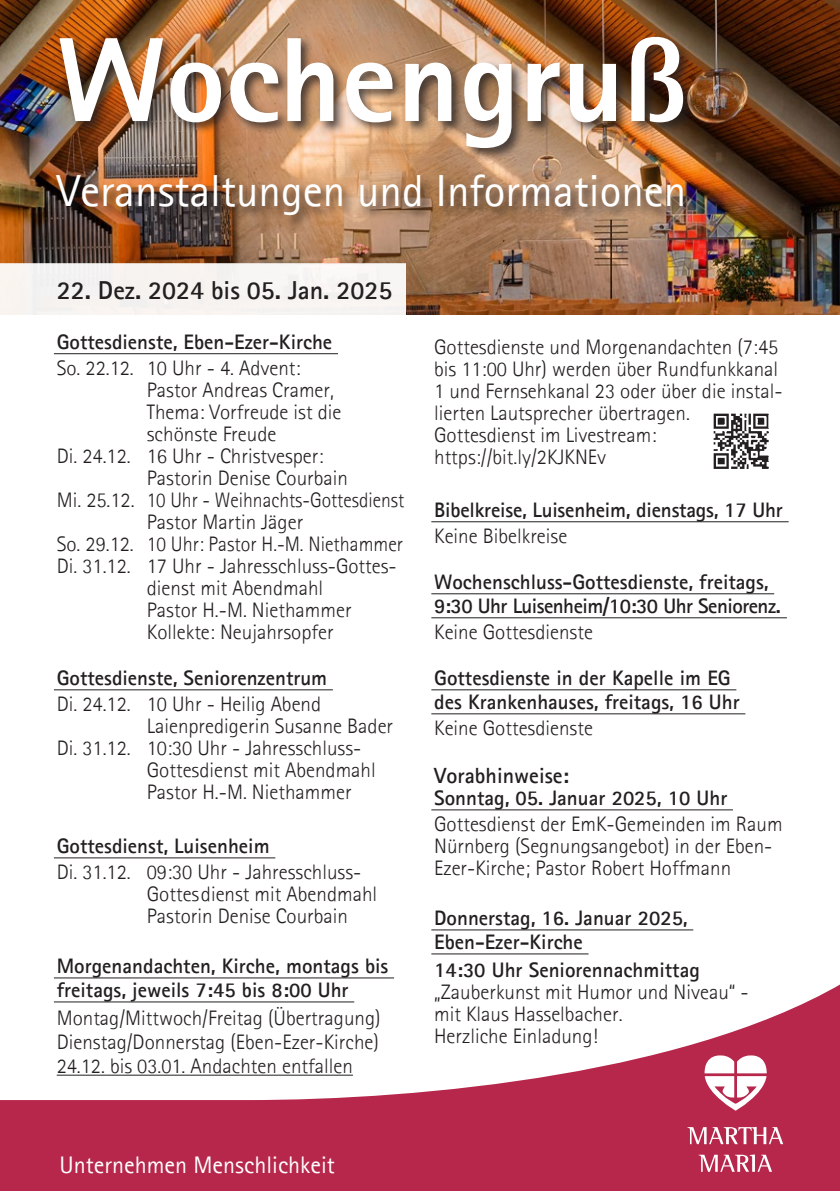
<style>
.page{position:relative;width:840px;height:1191px;background:#fff}
.page>*{position:absolute;margin:0;border:0;box-sizing:border-box;transform-origin:0 0}
.t1{font:800 120px "Agfa Rotis Sans Serif";color:#fff}
.t2{font:45px "Agfa Rotis Sans Serif";color:#fff}
.t3{font:700 26px "Agfa Rotis Sans Serif";color:#231f20}
.t4{font:24px "Agfa Rotis Sans Serif";color:#fff}
.t5{font:700 22px "Agfa Rotis Sans Serif";color:#231f20}
.t6{font:300 21px/22px "Agfa Rotis Sans Serif";color:#231f20}
.t7{font:700 21px/24px "Agfa Rotis Sans Serif";color:#231f20}
</style>
<div class="page">
<img style="left:0;top:0;width:839px;height:314px">
<div style="left:54px;top:35px;width:642px;height:194px;background:#231f20;opacity:.75"></div>
<svg style="left:0;top:978px;width:839px;height:213px;fill:#b6274b"></svg>
<svg style="left:687px;top:1126px;width:95px;height:18px"></svg>
<svg style="left:698px;top:1154px;width:73px;height:17px"></svg>
<svg style="left:704px;top:1053px;width:62px;height:57px"></svg>
<div style="left:0;top:263px;width:405px;height:52px;background:#f7f3f1"></div>
<img style="left:713px;top:413px;width:56px;height:56px">
<hr style="left:54px;top:353px;width:284px;height:1px;background:#231f20">
<hr style="left:54px;top:689px;width:279px;height:1px;background:#231f20">
<hr style="left:54px;top:857px;width:221px;height:1px;background:#231f20">
<hr style="left:54px;top:977px;width:340px;height:1px;background:#231f20">
<hr style="left:54px;top:1001px;width:300px;height:1px;background:#231f20">
<hr style="left:57px;top:1074px;width:296px;height:1px;background:#231f20">
<hr style="left:431px;top:521px;width:357px;height:1px;background:#231f20">
<hr style="left:431px;top:593px;width:342px;height:1px;background:#231f20">
<hr style="left:431px;top:617px;width:355px;height:1px;background:#231f20">
<hr style="left:431px;top:689px;width:305px;height:1px;background:#231f20">
<hr style="left:431px;top:713px;width:314px;height:1px;background:#231f20">
<hr style="left:431px;top:809px;width:301px;height:1px;background:#231f20">
<hr style="left:431px;top:929px;width:262px;height:1px;background:#231f20">
<hr style="left:431px;top:953px;width:157px;height:1px;background:#231f20">
<h1 class="t1" style="left:57px;top:4px;width:633px">Wochengruß</h1>
<h2 class="t2" style="left:57px;top:164px;width:631px">Veranstaltungen und Informationen</h2>
<p class="t3" style="left:57px;top:274px;width:337px">22. Dez. 2024 bis 05. Jan. 2025</p>
<p class="t7" style="left:57px;top:329px;width:277px">Gottesdienste, Eben-Ezer-Kirche</p>
<p class="t6" style="left:57px;top:356px;width:245px">So. 22.12. 10 Uhr - 4. Advent:</p>
<p class="t6" style="left:147px;top:378px;width:189px">Pastor Andreas Cramer,</p>
<p class="t6" style="left:147px;top:400px;width:196px">Thema: Vorfreude ist die</p>
<p class="t6" style="left:147px;top:422px;width:131px">schönste Freude</p>
<p class="t6" style="left:57px;top:444px;width:268px">Di. 24.12. 16 Uhr - Christvesper:</p>
<p class="t6" style="left:147px;top:466px;width:203px">Pastorin Denise Courbain</p>
<p class="t6" style="left:57px;top:488px;width:349px">Mi. 25.12. 10 Uhr - Weihnachts-Gottesdienst</p>
<p class="t6" style="left:147px;top:510px;width:158px">Pastor Martin Jäger</p>
<p class="t6" style="left:57px;top:532px;width:348px">So. 29.12. 10 Uhr: Pastor H.-M. Niethammer</p>
<p class="t6" style="left:57px;top:554px;width:341px">Di. 31.12. 17 Uhr - Jahresschluss-Gottes-</p>
<p class="t6" style="left:147px;top:576px;width:178px">dienst mit Abendmahl</p>
<p class="t6" style="left:147px;top:598px;width:206px">Pastor H.-M. Niethammer</p>
<p class="t6" style="left:147px;top:620px;width:188px">Kollekte: Neujahrsopfer</p>
<p class="t7" style="left:57px;top:665px;width:272px">Gottesdienste, Seniorenzentrum</p>
<p class="t6" style="left:57px;top:692px;width:266px">Di. 24.12. 10 Uhr - Heilig Abend</p>
<p class="t6" style="left:147px;top:714px;width:248px">Laienpredigerin Susanne Bader</p>
<p class="t6" style="left:57px;top:736px;width:306px">Di. 31.12. 10:30 Uhr - Jahresschluss-</p>
<p class="t6" style="left:147px;top:758px;width:230px">Gottesdienst mit Abendmahl</p>
<p class="t6" style="left:147px;top:780px;width:206px">Pastor H.-M. Niethammer</p>
<p class="t7" style="left:57px;top:833px;width:214px">Gottesdienst, Luisenheim</p>
<p class="t6" style="left:147px;top:860px;width:232px;text-indent:-90px">Di. 31.12. 09:30 Uhr - Jahresschluss-<br>Gottesdienst mit Abendmahl<br>Pastorin Denise Courbain</p>
<p class="t7" style="left:57px;top:953px;width:333px">Morgenandachten, Kirche, montags bis freitags, jeweils 7:45 bis 8:00 Uhr</p>
<p class="t6" style="left:57px;top:1005px;width:325px;line-height:24px;text-align:justify">Montag/Mittwoch/Freitag (Übertragung)<br>Dienstag/Donnerstag (Eben-Ezer-Kirche)<br>24.12. bis 03.01. Andachten entfallen</p>
<p class="t6" style="left:434px;top:335px;width:349px">Gottesdienste und Morgenandachten (7:45 bis 11:00 Uhr) werden über Rundfunkkanal 1 und Fernsehkanal 23 oder über die instal&shy;lierten Lautsprecher übertragen.<br>Gottesdienst im Livestream: https://bit.ly/2KJKNEv</p>
<p class="t7" style="left:434px;top:497px;width:350px">Bibelkreise, Luisenheim, dienstags, 17 Uhr</p>
<p class="t6" style="left:434px;top:524px;width:134px">Keine Bibelkreise</p>
<p class="t7" style="left:434px;top:569px;width:348px">Wochenschluss-Gottesdienste, freitags,<br>9:30 Uhr Luisenheim/10:30 Uhr Seniorenz.</p>
<p class="t6" style="left:434px;top:620px;width:160px">Keine Gottesdienste</p>
<p class="t7" style="left:434px;top:665px;width:307px">Gottesdienste in der Kapelle im EG des Krankenhauses, freitags, 16 Uhr</p>
<p class="t6" style="left:434px;top:716px;width:160px">Keine Gottesdienste</p>
<p class="t5" style="left:434px;top:761px;width:136px">Vorabhinweise:</p>
<p class="t7" style="left:434px;top:785px;width:294px">Sonntag, 05. Januar 2025, 10 Uhr</p>
<p class="t6" style="left:434px;top:812px;width:350px">Gottesdienst der EmK-Gemeinden im Raum<br>Nürnberg (Segnungsangebot) in der Eben-<br>Ezer-Kirche; Pastor Robert Hoffmann</p>
<p class="t7" style="left:434px;top:905px;width:255px">Donnerstag, 16. Januar 2025,<br>Eben-Ezer-Kirche</p>
<p class="t7" style="left:434px;top:957px;width:267px">14:30 Uhr Seniorennachmittag</p>
<p class="t6" style="left:434px;top:980px;width:316px">„Zauberkunst mit Humor und Niveau“ - mit Klaus Hasselbacher.<br>Herzliche Einladung!</p>
<p class="t4" style="left:60px;top:1150px;width:277px">Unternehmen Menschlichkeit</p>
</div>
